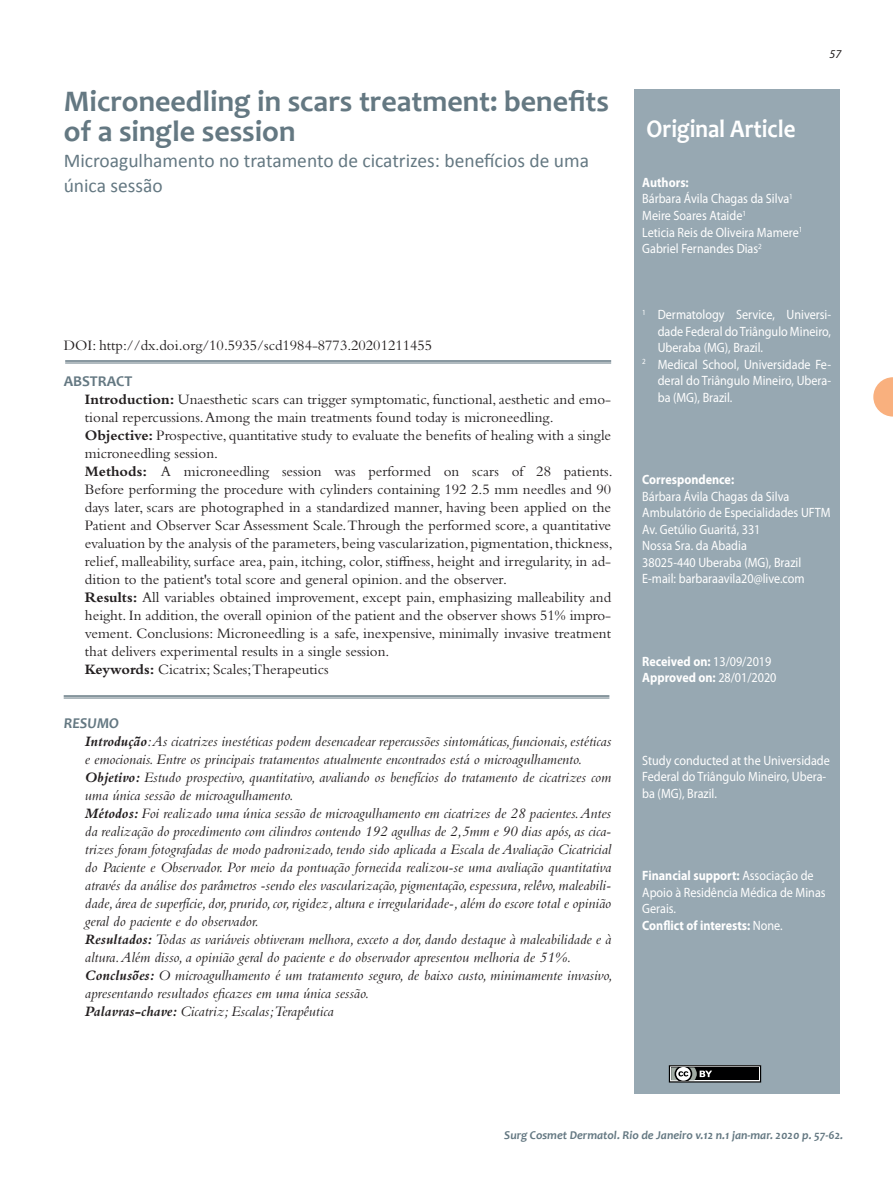
<style>
.page{position:relative;width:893px;height:1191px;background:#fff}
.page>*{position:absolute;margin:0;border:0;box-sizing:border-box;transform-origin:0 0}
.t1{font:700 30px/30px "Candara";color:#647882}
.t2{font:700 25.5px "Candara";color:#fff;scale:.9 1}
.t3{font:19.5px/25.5px "Calibri";color:#647882}
.t4{font:italic 15px/18px "Bembo Std";color:#231f20}
.t5{font:15px/18px "Bembo Std";color:#231f20}
.t6{font:700 15px "Candara";color:#647882}
.t7{font:italic 700 15px "Candara";color:#647882}
.t8{font:13.5px/16.5px "Myriad Pro";color:#fff;text-align:justify;scale:.9 1}
.t9{font:700 13.5px "Myriad Pro";color:#fff;scale:.9 1}
.t10{font:italic 700 12px "Candara";color:#647882}
.t11{font:italic 12px "Myriad Pro";color:#231f20}
.s1{font-weight:700}
.s2{font-family:"Bembo";font-weight:700}
.s3{font-weight:400}
</style>
<div class="page">
<svg style="left:873px;top:377px;width:20px;height:39px"></svg>
<div style="left:634px;top:89px;width:206px;height:1004px;background:#97a8b2"></div>
<hr style="left:64px;top:695px;width:545px;height:2px;background:#647882">
<hr style="left:64px;top:698px;width:545px;height:1px;background:#647882">
<hr style="left:65px;top:360px;width:546px;height:2px;background:#647882">
<hr style="left:65px;top:363px;width:546px;height:1px;background:#647882">
<svg style="left:669px;top:1065px;width:92px;height:17px;background:#494a4a"></svg>
<p class="t1" style="left:64px;top:86px;width:547px">Microneedling in scars treatment: benefits of a single session</p>
<p class="t3" style="left:64px;top:147px;width:527px">Microagulhamento no tratamento de cicatrizes: benefícios de uma única sessão</p>
<p class="t5" style="left:64px;top:336px;width:370px">DOI: http://dx.doi.org/10.5935/scd1984-8773.20201211455</p>
<p class="t6" style="left:64px;top:372px;width:70px">ABSTRACT</p>
<p class="t5" style="left:85px;top:390px;width:528px"><span class="s1">Introduction:</span> Unaesthetic scars can trigger symptomatic, functional, aesthetic and emo&shy;tional repercussions. Among the main treatments found today is microneedling.</p>
<p class="t5" style="left:85px;top:426px;width:528px"><span class="s1">Objective:</span> Prospective, quantitative study to evaluate the benefits of healing with a single microneedling session.</p>
<p class="t5" style="left:85px;top:462px;width:529px;text-align:justify"><span class="s1">Methods:</span> A microneedling session was performed on scars of 28 patients.<br>Before performing the procedure with cylinders containing 192 2.5 mm needles and 90 days later, scars are photographed in a standardized manner, having been applied on the Patient and Observer Scar Assessment Scale. Through the performed score, a quantitative evaluation by the analysis of the parameters, being vascularization, pigmentation, thickness, relief, malleability, surface area, pain, itching, color, stiffness, height and irregularity, in ad&shy;dition to the patient's total score and general opinion. and the observer.</p>
<p class="t5" style="left:85px;top:588px;width:528px;text-align:justify"><span class="s1">Results:</span> All variables obtained improvement, except pain, emphasizing malleability and height. In addition, the overall opinion of the patient and the observer shows 51% impro&shy;vement. Conclusions: Microneedling is a safe, inexpensive, minimally invasive treatment that delivers experimental results in a single session.</p>
<p class="t5" style="left:85px;top:660px;width:245px"><span class="s2">Keywords:</span> Cicatrix; Scales;Therapeutics</p>
<p class="t7" style="left:64px;top:714px;width:57px">RESUMO</p>
<p class="t4" style="left:85px;top:732px;width:528px"><span class="s1">Introdução</span>: As cicatrizes inestéticas podem desencadear repercussões sintomáticas, funcionais, estéticas e emocionais. Entre os principais tratamentos atualmente encontrados está o microagulhamento.</p>
<p class="t4" style="left:85px;top:768px;width:528px"><span class="s1">Objetivo:</span> Estudo prospectivo, quantitativo, avaliando os benefícios do tratamento de cicatrizes com uma única sessão de microagulhamento.</p>
<p class="t4" style="left:85px;top:804px;width:528px;text-align:justify"><span class="s1">Métodos:</span> Foi realizado uma única sessão de microagulhamento em cicatrizes de 28 pacientes. Antes da realização do procedimento com cilindros contendo 192 agulhas de 2,5mm e 90 dias após, as cica&shy;trizes foram fotografadas de modo padronizado, tendo sido aplicada a Escala de Avaliação Cicatricial do Paciente e Observador. Por meio da pontuação fornecida realizou-se uma avaliação quantitativa através da análise dos parâmetros -sendo eles vascularização, pigmentação, espessura, relêvo, maleabili&shy;dade, área de superfície, dor, prurido, cor, rigidez, altura e irregularidade-, além do escore total e opinião geral do paciente e do observador.</p>
<p class="t4" style="left:85px;top:930px;width:528px"><span class="s1">Resultados:</span> Todas as variáveis obtiveram melhora, exceto a dor, dando destaque à maleabilidade e à altura. Além disso, a opinião geral do paciente e do observador apresentou melhoria de 51%.</p>
<p class="t4" style="left:85px;top:966px;width:529px"><span class="s1">Conclusões:</span> O microagulhamento é um tratamento seguro, de baixo custo, minimamente invasivo, apresentando resultados eficazes em uma única sessão.</p>
<p class="t4" style="left:85px;top:1002px;width:250px"><span class="s2">Palavras-chave:</span> Cicatriz; Escalas; Terapêutica</p>
<p class="t2" style="left:646px;top:113px;width:167px">Original Article</p>
<p class="t9" style="left:642px;top:175px;width:53px">Authors:</p>
<p class="t8" style="left:642px;top:191px;width:169px">Bárbara Ávila Chagas da Silva<sup>1</sup></p>
<p class="t8" style="left:642px;top:207px;width:117px">Meire Soares Ataide<sup>1</sup></p>
<p class="t8" style="left:642px;top:224px;width:180px">Leticia Reis de Oliveira Mamere<sup>1</sup></p>
<p class="t8" style="left:642px;top:240px;width:134px">Gabriel Fernandes Dias<sup>2</sup></p>
<p class="t11" style="left:830px;top:48px;width:13px">57</p>
<p class="t8" style="left:658px;top:306px;width:194px;text-indent:-15px"><sup>1</sup> Dermatology Service, Universi&shy;dade Federal do Triângulo Mineiro, Uberaba (MG), Brazil.</p>
<p class="t8" style="left:658px;top:356px;width:194px;text-indent:-15px"><sup>2</sup> Medical School, Universidade Fe&shy;deral do Triângulo Mineiro, Ubera&shy;ba (MG), Brazil.</p>
<p class="t9" style="left:642px;top:472px;width:104px">Correspondence:</p>
<p class="t8" style="left:642px;top:488px;width:165px">Bárbara Ávila Chagas da Silva</p>
<p class="t8" style="left:642px;top:504px;width:211px">Ambulatório de Especialidades UFTM</p>
<p class="t8" style="left:642px;top:521px;width:133px">Av. Getúlio Guaritá, 331</p>
<p class="t8" style="left:642px;top:537px;width:118px">Nossa Sra. da Abadia</p>
<p class="t8" style="left:642px;top:554px;width:178px">38025-440 Uberaba (MG), Brazil</p>
<p class="t8" style="left:642px;top:570px;width:182px">E-mail: barbaraavila20@live.com</p>
<p class="t9" style="left:642px;top:653px;width:145px">Received on: <span class="s3">13/09/2019</span></p>
<p class="t9" style="left:642px;top:670px;width:151px">Approved on: <span class="s3">28/01/2020</span></p>
<p class="t8" style="left:642px;top:752px;width:210px;text-align:left">Study conducted at the Universidade<br>Federal do Triângulo Mineiro, Ubera&shy;ba (MG), Brazil.</p>
<p class="t8" style="left:642px;top:867px;width:205px;text-align:left"><span class="s1">Financial support:</span> Associação de<br>Apoio à Residência Médica de Minas<br>Gerais.</p>
<p class="t9" style="left:642px;top:917px;width:158px">Conflict of interests: <span class="s3">None.</span></p>
<p class="t10" style="left:504px;top:1127px;width:340px">Surg Cosmet Dermatol. Rio de Janeiro v.12 n.1 jan-mar. 2020 p. 57-62.</p>
</div>
